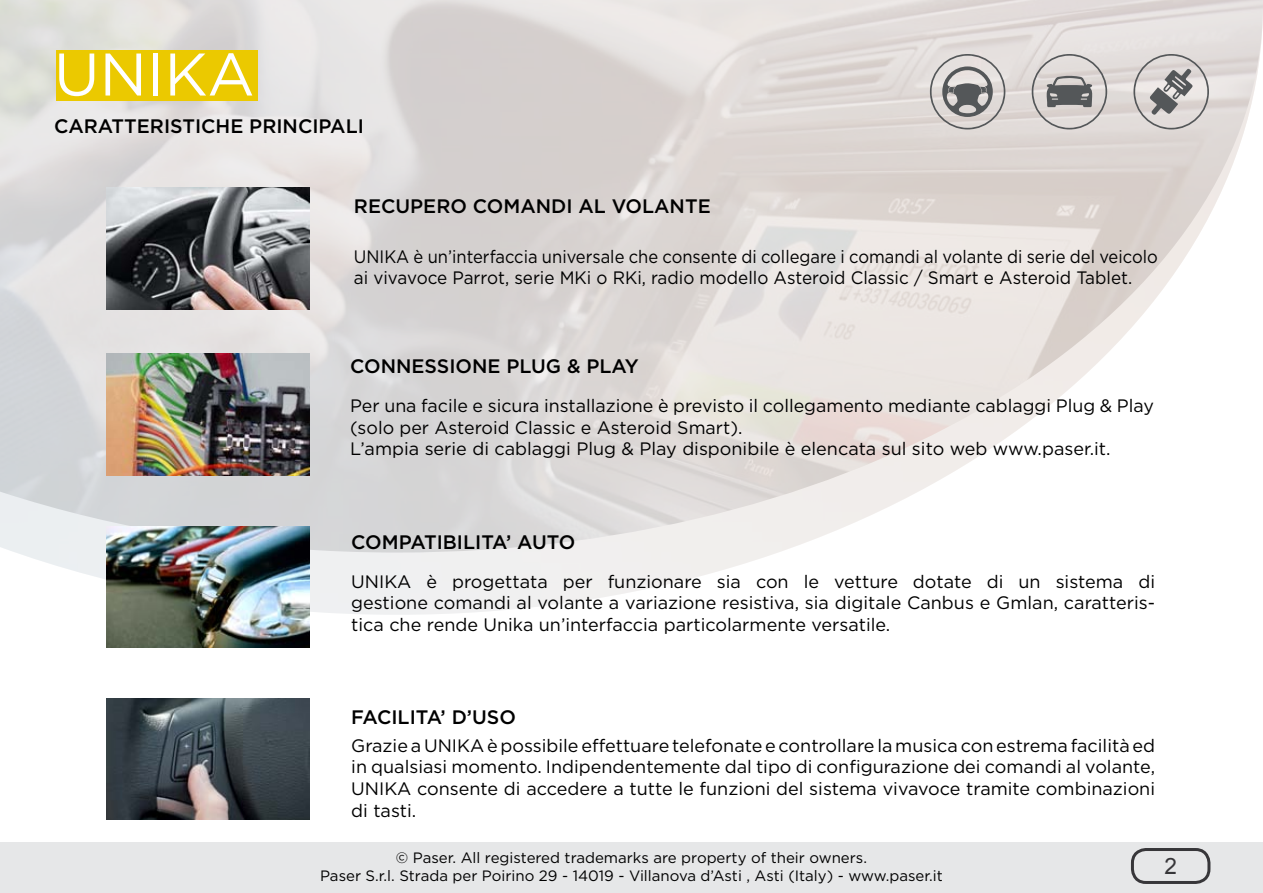
<style>
.page{position:relative;width:1263px;height:893px;background:#fff}
.page>*{position:absolute;margin:0;border:0;box-sizing:border-box;transform-origin:0 0}
.t1{font:60px "Gotham";color:#fff}
.t2{font:22.5px "Arial";color:#373639}
.t3{font:500 19.5px "Gotham";color:#000}
.t4{font:18px/21.6px "Gotham";color:#000;text-align:justify}
.t5{font:18px/21.6px "Gotham";color:#000;scale:.92 1}
.t6{font:15px/18px "Gotham";color:#000;text-align:center}
</style>
<div class="page">
<div style="left:0;top:842px;width:1263px;height:51px;background:#e6e7e8"></div>
<div style="left:1131px;top:848px;width:79px;height:36px;border:3px solid #373639;border-radius:14px"></div>
<img style="left:0;top:0;width:1263px;height:615px">
<div style="left:57px;top:50px;width:201px;height:50px;background:#ebc900"></div>
<img style="left:107px;top:188px;width:202px;height:121px">
<img style="left:107px;top:354px;width:202px;height:121px">
<img style="left:107px;top:526px;width:202px;height:122px">
<img style="left:107px;top:698px;width:202px;height:122px">
<svg style="left:1133px;top:54px;width:76px;height:75px;background:#c3bebd"></svg>
<svg style="left:930px;top:54px;width:75px;height:75px;background:#bab6b5"></svg>
<svg style="left:1032px;top:54px;width:75px;height:75px;background:#bebab8"></svg>
<h1 class="t1" style="left:54px;top:36px;width:40px">UNIKA</h1>
<p class="t3" style="left:54px;top:113px;width:14px">CARATTERISTIC</p>
<p class="t3" style="left:216px;top:113px;width:46px">HE PRINCIPALI</p>
<p class="t3" style="left:354px;top:194px;width:358px">RECUPERO COMANDI AL VOLANTE</p>
<p class="t5" style="left:354px;top:245px;width:875px;text-indent:60px">è un’interfaccia universale che consente di collegare i comandi al volante di serie del veicolo ai vivavoce Parrot, serie MKi o RKi, radio modello Asteroid Classic / Smart e Asteroid Tablet.</p>
<p class="t5" style="left:354px;top:245px;width:13px">UNIKA</p>
<p class="t3" style="left:350px;top:354px;width:290px">CONNESSIONE PLUG &amp; PLAY</p>
<p class="t4" style="left:350px;top:394px;width:805px;text-align:left">Per una facile e sicura installazione è previsto il collegamento mediante cablaggi Plug &amp; Play (solo per Asteroid Classic e Asteroid Smart).<br>L’ampia serie di cablaggi Plug &amp; Play disponibile è elencata sul sito web www.paser.it.</p>
<p class="t3" style="left:351px;top:530px;width:226px">COMPATIBILITA’ AUTO</p>
<p class="t4" style="left:351px;top:570px;width:805px;text-indent:75px">è progettata per funzionare sia con le vetture dotate di un sistema di gestione comandi al volante a variazione resistiva, sia digitale Canbus e Gmlan, caratteris&shy;tica che rende U nika un’interfaccia particolarmente versatile.</p>
<p class="t4" style="left:351px;top:570px;width:13px">UNIKA</p>
<p class="t3" style="left:351px;top:704px;width:166px">FACILITA’ D’USO</p>
<p class="t4" style="left:351px;top:734px;width:805px;text-indent:136px">è possibile effettuare telefonate e controllare la musica con estrema facilità ed in qualsiasi momento. I ndipendentemente dal tipo di configurazione dei comandi al volante, UNIKA</p>
<p class="t4" style="left:351px;top:734px;width:86px">Grazie a UNIKA</p>
<p class="t4" style="left:417px;top:777px;width:739px">consente di accedere a tutte le funzioni del sistema vivavoce tramite combinazioni</p>
<p class="t4" style="left:351px;top:799px;width:66px">di tasti.</p>
<p class="t6" style="left:320px;top:848px;width:624px">© Paser. All registered trademarks are property of their owners.<br>Paser S.r.l. Strada per Poirino 29 - 14019 - Villanova d’Asti , Asti (Italy) - www.paser.it</p>
<p class="t2" style="left:1164px;top:851px;width:14px">2</p>
</div>
